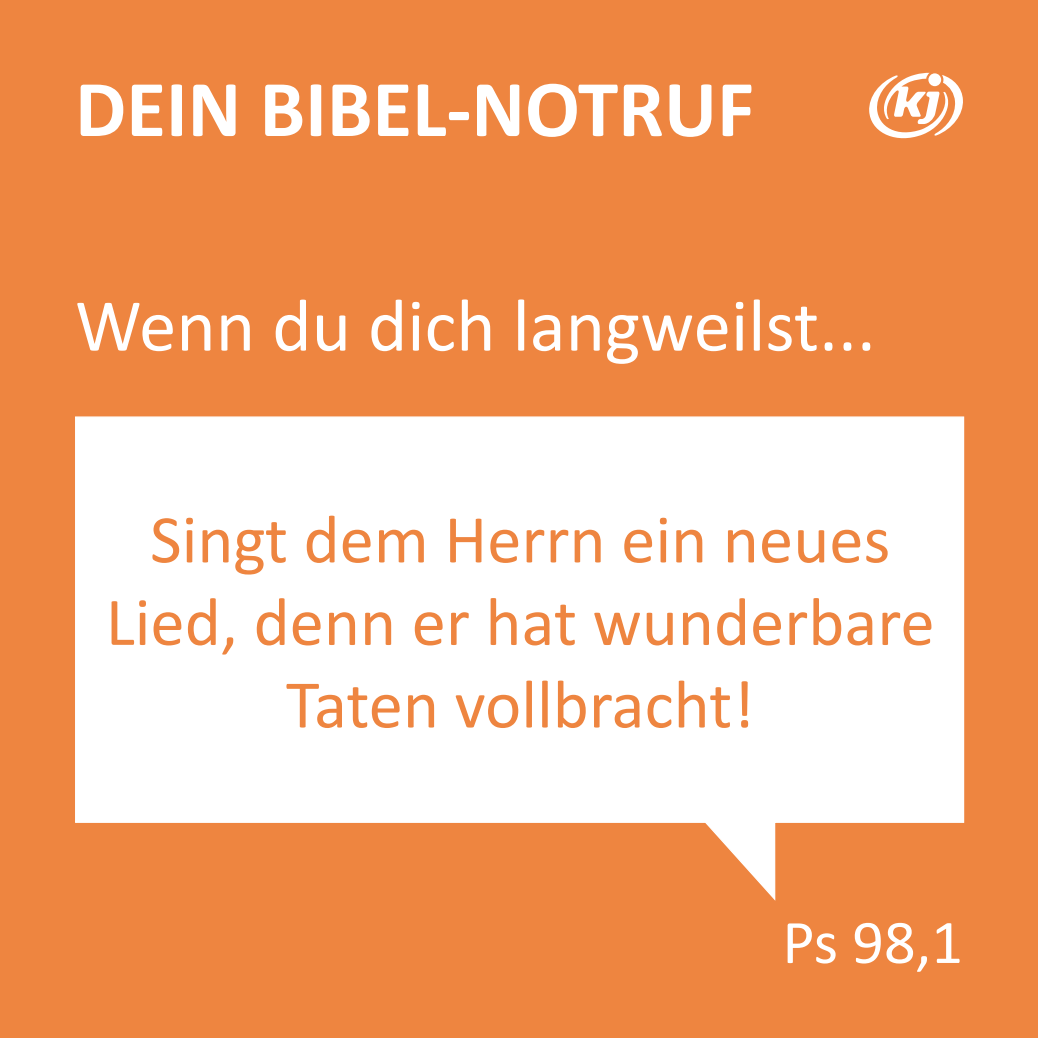
<style>
.page{position:relative;width:1038px;height:1038px;background:#ee8540}
.page>*{position:absolute;margin:0;border:0;box-sizing:border-box;transform-origin:0 0}
.t1{font:700 81.25px "Calibri";color:#fff}
.t2{font:75px "Calibri";color:#fff}
.t3{font:68.75px/82.5px "Calibri";color:#ee8540;text-align:center}
.t4{font:62.5px "Calibri";color:#fff}
</style>
<div class="page">
<svg style="left:869px;top:73px;width:94px;height:66px"></svg>
<svg style="left:75px;top:416px;width:889px;height:485px"></svg>
<p class="t1" style="left:75px;top:52px;width:681px">DEIN BIBEL-NOTRUF</p>
<p class="t2" style="left:75px;top:273px;width:802px">Wenn du dich langweilst...</p>
<p class="t3" style="left:106px;top:496px;width:830px">Singt dem Herrn ein neues<br>Lied, denn er hat wunderbare<br>Taten vollbracht!</p>
<p class="t4" style="left:782px;top:898px;width:182px">Ps 98,1</p>
</div>
